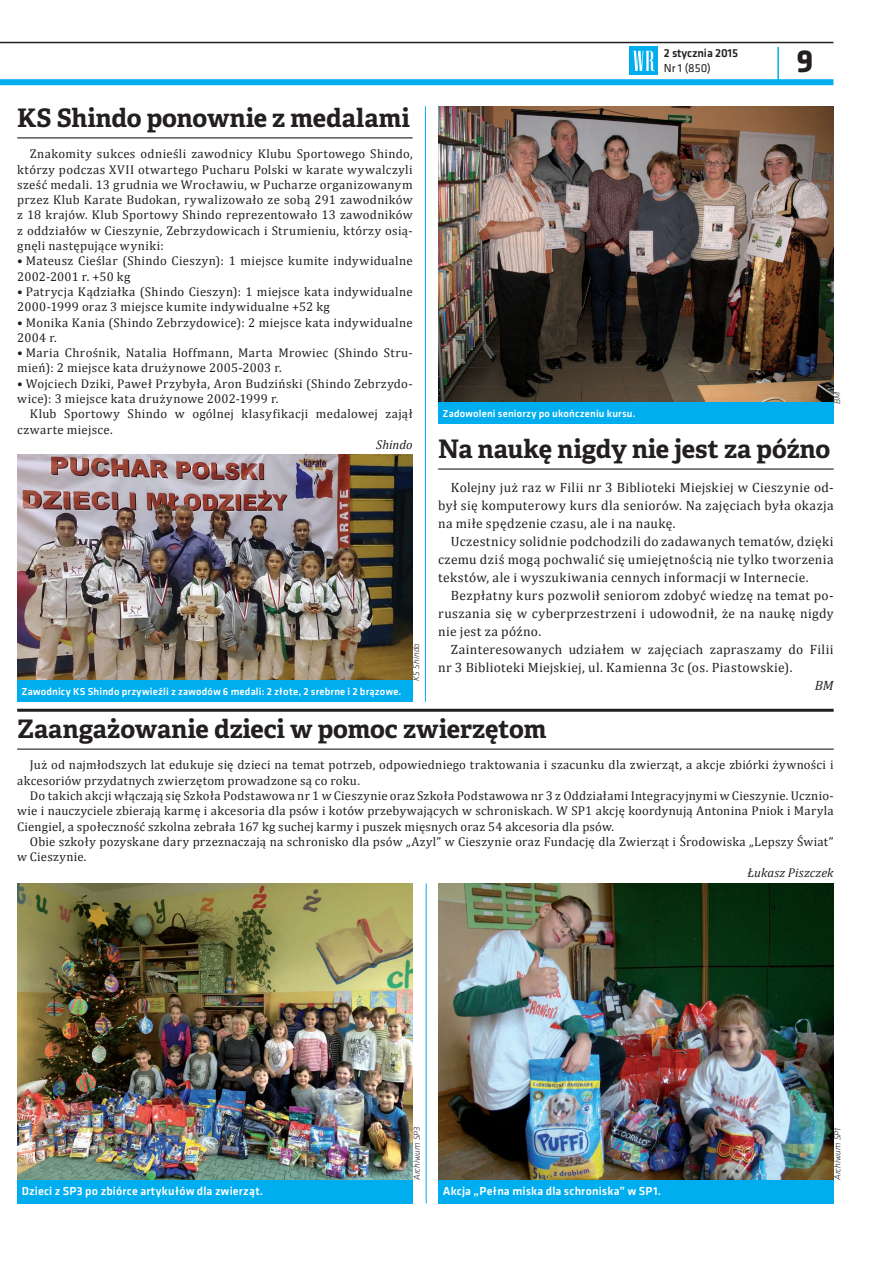
<style>
.page{position:relative;width:893px;height:1263px;background:#fff}
.page>*{position:absolute;margin:0;border:0;box-sizing:border-box;transform-origin:0 0}
.t1{font:700 33px "Klavika";color:#231f20}
.t2{font:700 25.5px "Adelle Basic";letter-spacing:-.005em;color:#231f20}
.t3{font:13.5px/18px "Cambria";letter-spacing:.025em;color:#231f20;text-align:justify}
.t4{font:italic 13.5px "Cambria";color:#231f20}
.t5{font:12.75px/15.3px "Cambria";letter-spacing:.025em;color:#231f20}
.t6{font:italic 12.75px "Cambria";letter-spacing:.005em;color:#231f20}
.t7{font:500 12px "Klavika";letter-spacing:.015em;color:#fff}
.t8{font:500 12px "Klavika";letter-spacing:-.01em;color:#231f20}
.t9{font:12px "Klavika";color:#231f20}
.t10{font:500 10.5px "Klavika";letter-spacing:.02em;color:#fff}
.t11{font:italic 300 9px "Klavika";letter-spacing:.015em;color:#231f20}
</style>
<div class="page">
<hr style="left:0;top:42px;width:833px;height:1px;background:#231f20">
<div style="left:0;top:79px;width:833px;height:6px;background:#00aeef"></div>
<hr style="left:777px;top:47px;width:2px;height:35px;background:#00aeef">
<div style="left:630px;top:47px;width:28px;height:28px;background:#00aeef"></div>
<svg style="left:633px;top:51px;width:22px;height:20px"></svg>
<hr style="left:17px;top:137px;width:396px;height:1px;background:#231f20">
<img style="left:17px;top:455px;width:395px;height:226px">
<div style="left:17px;top:681px;width:395px;height:21px;background:#00aeef"></div>
<img style="left:438px;top:883px;width:395px;height:297px">
<img style="left:17px;top:883px;width:396px;height:297px">
<div style="left:438px;top:1180px;width:396px;height:23px;background:#00aeef"></div>
<div style="left:17px;top:1180px;width:396px;height:23px;background:#00aeef"></div>
<hr style="left:17px;top:709px;width:817px;height:3px;background:#231f20">
<hr style="left:17px;top:748px;width:817px;height:2px;background:#231f20">
<img style="left:438px;top:106px;width:396px;height:297px">
<div style="left:438px;top:403px;width:396px;height:21px;background:#00aeef"></div>
<hr style="left:438px;top:468px;width:396px;height:2px;background:#231f20">
<hr style="left:425px;top:106px;width:1px;height:596px;background:#00aeef">
<hr style="left:426px;top:883px;width:1px;height:320px;background:#00aeef">
<h2 class="t2" style="left:17px;top:101px;width:394px">KS Shindo ponownie z medalami</h2>
<p class="t5" style="left:17px;top:146px;width:397px;text-align:justify;text-indent:13px">Znakomity sukces odnieśli zawodnicy Klubu Sportowego Shindo, którzy podczas XVII otwartego Pucharu Polski w karate wywalczyli sześć medali. 13 grudnia we Wrocławiu, w Pucharze organizowanym przez Klub Karate Budokan, rywalizowało ze sobą 291 zawodników z 18 krajów. Klub Sportowy Shindo reprezentowało 13 zawodników z oddziałów w Cieszynie, Zebrzydowicach i Strumieniu, którzy osią&shy;gnęli następujące wyniki:</p>
<p class="t5" style="left:17px;top:253px;width:397px">• Mateusz Cieślar (Shindo Cieszyn): 1 miejsce kumite indywidualne<br>2002-2001 r. +50 kg</p>
<p class="t5" style="left:17px;top:284px;width:397px">• Patrycja Kądziałka (Shindo Cieszyn): 1 miejsce kata indywidualne<br>2000-1999 oraz 3 miejsce kumite indywidualne +52 kg</p>
<p class="t5" style="left:17px;top:314px;width:397px">• Monika Kania (Shindo Zebrzydowice): 2 miejsce kata indywidualne<br>2004 r.</p>
<p class="t5" style="left:17px;top:345px;width:397px">• Maria Chrośnik, Natalia Hoffmann, Marta Mrowiec (Shindo Stru&shy;mień): 2 miejsce kata drużynowe 2005-2003 r.</p>
<p class="t5" style="left:17px;top:376px;width:397px">• Wojciech Dziki, Paweł Przybyła, Aron Budziński (Shindo Zebrzydo&shy;wice): 3 miejsce kata drużynowe 2002-1999 r.</p>
<p class="t5" style="left:17px;top:406px;width:397px;text-indent:13px">Klub Sportowy Shindo w ogólnej klasyfikacji medalowej zajął czwarte miejsce.</p>
<p class="t6" style="left:376px;top:437px;width:38px">Shindo</p>
<p class="t10" style="left:21px;top:685px;width:381px">Zawodnicy KS Shindo przywieźli z zawodów 6 medali: 2 złote, 2 srebrne i 2 brązowe.</p>
<p class="t11" style="left:411px;top:681px;width:39px;rotate:-90deg">KS Shindo</p>
<p class="t8" style="left:664px;top:45px;width:76px">2 stycznia 2015</p>
<p class="t9" style="left:664px;top:60px;width:48px">Nr 1 (850)</p>
<h1 class="t1" style="left:797px;top:37px;width:18px">9</h1>
<p class="t11" style="left:832px;top:404px;width:14px;rotate:-90deg">BM</p>
<p class="t10" style="left:442px;top:407px;width:195px">Zadowoleni seniorzy po ukończeniu kursu.</p>
<h2 class="t2" style="left:438px;top:432px;width:394px">Na naukę nigdy nie jest za późno</h2>
<p class="t3" style="left:438px;top:478px;width:397px;text-indent:13px">Kolejny już raz w Filii nr 3 Biblioteki Miejskiej w Cieszynie od&shy;był się komputerowy kurs dla seniorów. Na zajęciach była okazja na miłe spędzenie czasu, ale i na naukę.</p>
<p class="t3" style="left:438px;top:532px;width:397px;text-indent:13px">Uczestnicy solidnie podchodzili do zadawanych tematów, dzięki czemu dziś mogą pochwalić się umiejętnością nie tylko tworzenia tekstów, ale i wyszukiwania cennych informacji w Internecie.</p>
<p class="t3" style="left:438px;top:586px;width:397px;text-indent:13px">Bezpłatny kurs pozwolił seniorom zdobyć wiedzę na temat po&shy;ruszania się w cyberprzestrzeni i udowodnił, że na naukę nigdy nie jest za późno.</p>
<p class="t3" style="left:438px;top:640px;width:397px;text-indent:13px">Zainteresowanych udziałem w zajęciach zapraszamy do Filii nr 3 Biblioteki Miejskiej, ul. Kamienna 3c (os. Piastowskie).</p>
<p class="t4" style="left:815px;top:677px;width:20px">BM</p>
<h2 class="t2" style="left:17px;top:713px;width:531px">Zaangażowanie dzieci w pomoc zwierzętom</h2>
<p class="t5" style="left:17px;top:757px;width:818px;text-indent:13px">Już od najmłodszych lat edukuje się dzieci na temat potrzeb, odpowiedniego traktowania i szacunku dla zwierząt, a akcje zbiórki żywności i akcesoriów przydatnych zwierzętom prowadzone są co roku.</p>
<p class="t5" style="left:17px;top:788px;width:818px;text-align:justify;text-indent:13px">Do takich akcji włączają się Szkoła Podstawowa nr 1 w Cieszynie oraz Szkoła Podstawowa nr 3 z Oddziałami Integracyjnymi w Cieszynie. Ucznio&shy;wie i nauczyciele zbierają karmę i akcesoria dla psów i kotów przebywających w schroniskach. W SP1 akcję koordynują Antonina Pniok i Maryla Ciengiel, a społeczność szkolna zebrała 167 kg suchej karmy i puszek mięsnych oraz 54 akcesoria dla psów.</p>
<p class="t5" style="left:17px;top:834px;width:818px;text-indent:13px">Obie szkoły pozyskane dary przeznaczają na schronisko dla psów „Azyl” w Cieszynie oraz Fundację dla Zwierząt i Środowiska „Lepszy Świat” w Cieszynie.</p>
<p class="t6" style="left:747px;top:864px;width:88px">Łukasz Piszczek</p>
<p class="t11" style="left:411px;top:1180px;width:55px;rotate:-90deg">Archiwum SP3</p>
<p class="t11" style="left:832px;top:1180px;width:54px;rotate:-90deg">Archiwum SP1</p>
<p class="t7" style="left:22px;top:1183px;width:243px">Dzieci z SP3 po zbiórce artykułów dla zwierząt.</p>
<p class="t7" style="left:443px;top:1183px;width:220px">Akcja „Pełna miska dla schroniska” w SP1.</p>
</div>
